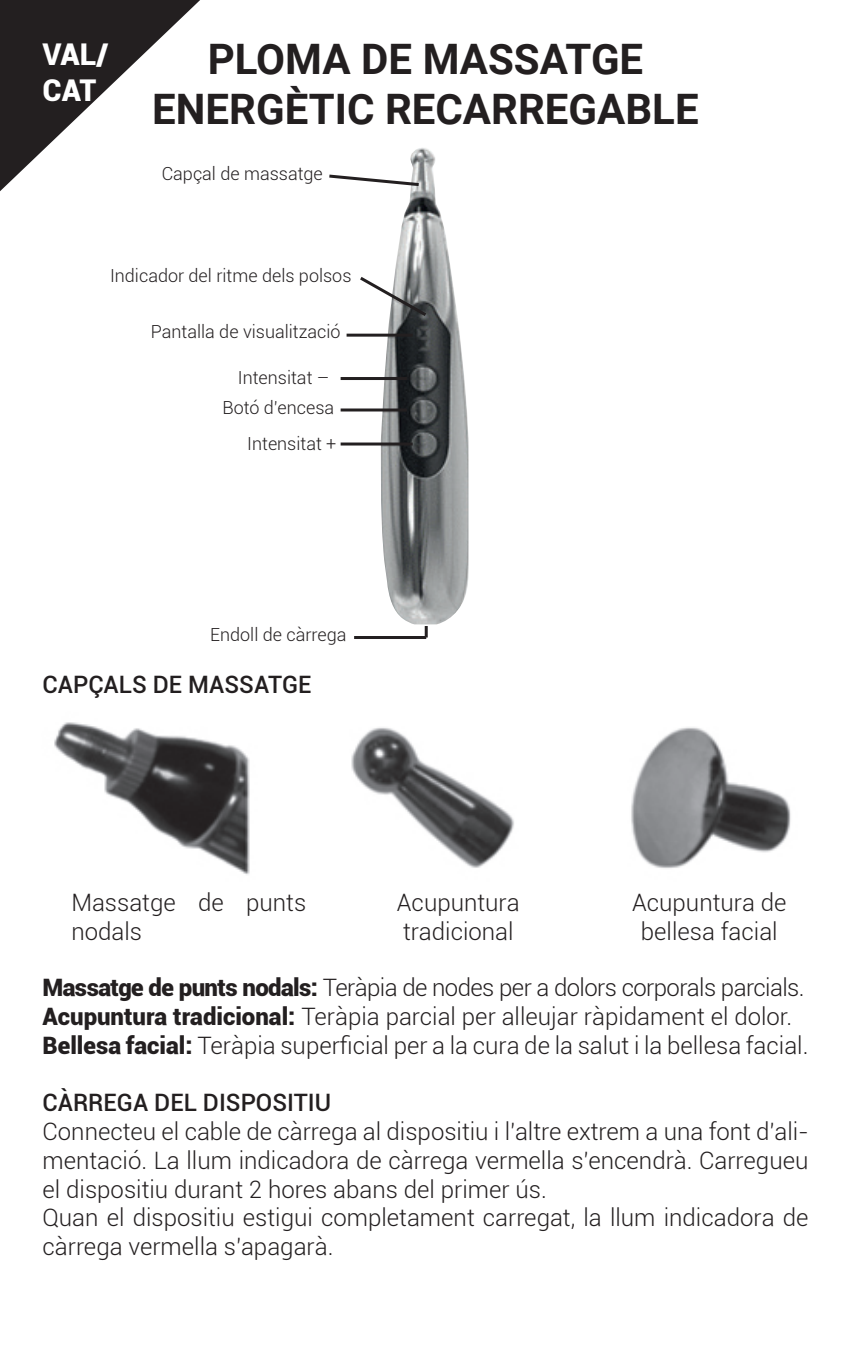
<style>
.page{position:relative;width:851px;height:1361px;background:#fff}
.page>*{position:absolute;margin:0;border:0;box-sizing:border-box;transform-origin:0 0}
.TITULO{font:700 42px "Roboto";color:#231f20}
.t1{font:900 30px "Roboto";letter-spacing:-.02em;color:#fff}
.texto{font:300 24px/28.8px "Roboto";color:#231f20}
.texto-2{font:300 24px "Roboto";letter-spacing:-.025em;color:#231f20}
.titulillos{font:500 24px "Roboto";color:#231f20}
.recuadro{font:300 18px "Roboto";color:#231f20}
.s1{font-weight:900}
</style>
<div class="page">
<svg style="left:0;top:0;width:200px;height:191px"></svg>
<img style="left:381px;top:148px;width:87px;height:476px">
<svg style="left:329px;top:173px;width:93px;height:15px"></svg>
<svg style="left:360px;top:274px;width:69px;height:45px"></svg>
<hr style="left:340px;top:377px;width:66px;height:3px;background:#231f20">
<hr style="left:346px;top:334px;width:66px;height:3px;background:#231f20">
<hr style="left:340px;top:408px;width:66px;height:3px;background:#231f20">
<hr style="left:340px;top:442px;width:72px;height:3px;background:#231f20">
<svg style="left:424px;top:626px;width:3px;height:11px"></svg>
<hr style="left:354px;top:636px;width:72px;height:3px;background:#231f20">
<img style="left:54px;top:722px;width:737px;height:153px">
<p class="t1" style="left:43px;top:33px;width:67px">VAL/</p>
<p class="t1" style="left:43px;top:69px;width:55px">CAT</p>
<p class="TITULO" style="left:208px;top:30px;width:437px">PLOMA DE MASSATGE</p>
<p class="TITULO" style="left:152px;top:80px;width:548px">ENERGÈTIC RECARREGABLE</p>
<p class="recuadro" style="left:162px;top:161px;width:163px">Capçal de massatge</p>
<p class="recuadro" style="left:110px;top:263px;width:243px">Indicador del ritme dels polsos</p>
<p class="recuadro" style="left:151px;top:319px;width:191px">Pantalla de visualització</p>
<p class="recuadro" style="left:238px;top:365px;width:93px">Intensitat –</p>
<p class="recuadro" style="left:222px;top:395px;width:113px">Botó d’encesa</p>
<p class="recuadro" style="left:247px;top:431px;width:91px">Intensitat +</p>
<p class="recuadro" style="left:210px;top:622px;width:138px">Endoll de càrrega</p>
<p class="titulillos" style="left:43px;top:668px;width:270px">CAPÇALS DE MASSATGE</p>
<p class="texto" style="left:71px;top:887px;width:236px">Massatge de punts nodals</p>
<p class="texto" style="left:397px;top:887px;width:124px">Acupuntura tradicional</p>
<p class="texto" style="left:632px;top:887px;width:156px;text-align:center">Acupuntura de bellesa facial</p>
<p class="texto-2" style="left:43px;top:970px;width:763px"><span class="s1">Massatge de punts nodals:</span> Teràpia de nodes per a dolors corporals parcials.</p>
<p class="texto" style="left:43px;top:1001px;width:751px"><span class="s1">Acupuntura tradicional:</span> Teràpia parcial per alleujar ràpidament el dolor.</p>
<p class="texto" style="left:43px;top:1029px;width:767px"><span class="s1">Bellesa facial:</span> Teràpia superficial per a la cura de la salut i la bellesa facial.</p>
<p class="titulillos" style="left:43px;top:1085px;width:290px">CÀRREGA DEL DISPOSITIU</p>
<p class="texto" style="left:43px;top:1116px;width:767px;text-align:justify">Connecteu el cable de càrrega al dispositiu i l’altre extrem a una font d’ali&shy;mentació. La llum indicadora de càrrega vermella s’encendrà. Carregueu el dispositiu durant 2 hores abans del primer ús.</p>
<p class="texto" style="left:43px;top:1202px;width:767px">Quan el dispositiu estigui completament carregat, la llum indicadora de càrrega vermella s’apagarà.</p>
</div>
